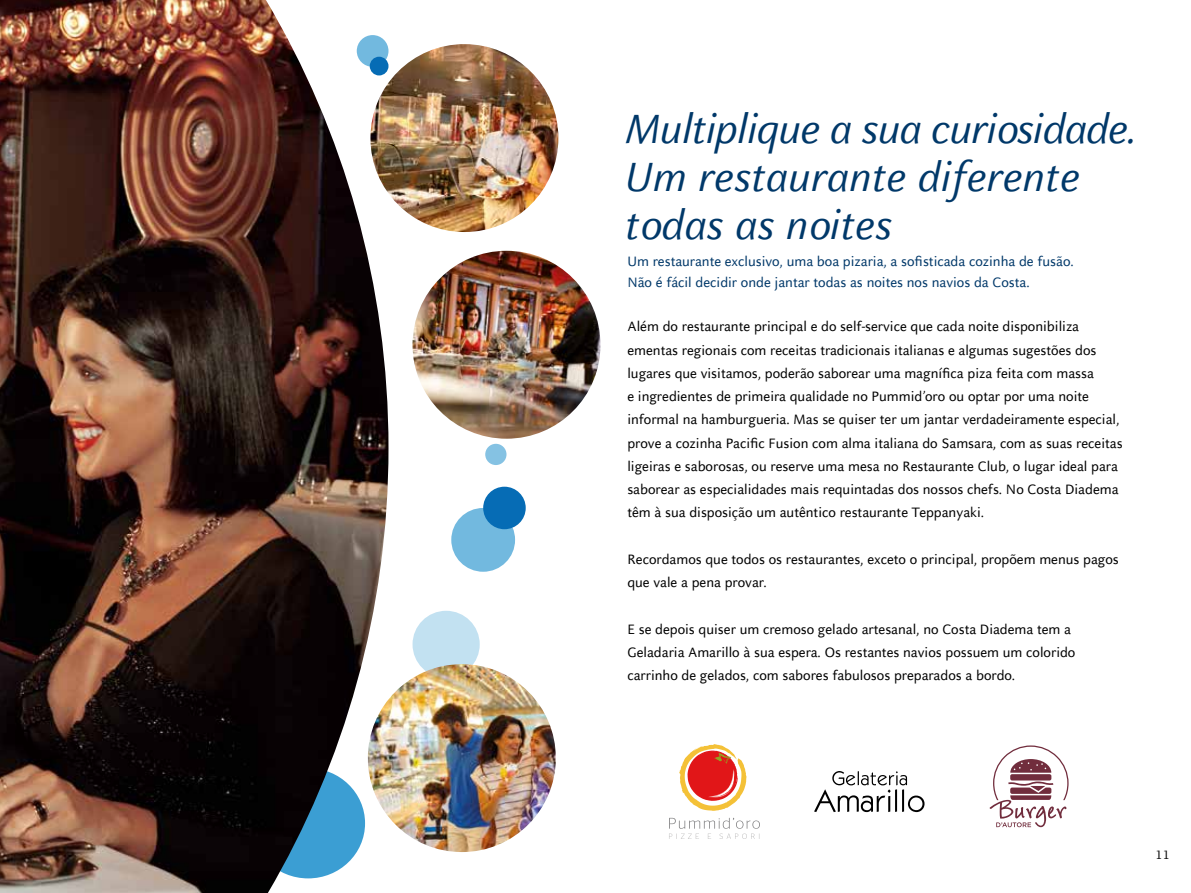
<style>
.page{position:relative;width:1191px;height:893px;background:#fff}
.page>*{position:absolute;margin:0;border:0;box-sizing:border-box;transform-origin:0 0}
.t1{font:italic 45px/48px "Celeste Sans Offc Pro";color:#003869}
.t2{font:15px/23.2px "Celeste Sans Offc Pro";color:#000}
.t3{font:15px/21px "Celeste Sans Offc Pro";color:#003869}
.t4{font:13.5px "Celeste Sans Offc Pro";color:#000}
</style>
<div class="page">
<div style="left:451px;top:508px;width:64px;height:64px;background:#72b9df;border-radius:50%"></div>
<div style="left:412px;top:611px;width:68px;height:67px;background:#c2e1f1;border-radius:50%"></div>
<div style="left:485px;top:444px;width:21px;height:21px;background:#85c2e3;border-radius:50%"></div>
<div style="left:483px;top:487px;width:43px;height:42px;background:#066cb5;border-radius:50%"></div>
<svg style="left:669px;top:818px;width:91px;height:21px"></svg>
<svg style="left:679px;top:744px;width:67px;height:67px"></svg>
<svg style="left:989px;top:745px;width:79px;height:82px"></svg>
<svg style="left:814px;top:771px;width:110px;height:41px"></svg>
<img style="left:0;top:0;width:388px;height:893px">
<img style="left:370px;top:44px;width:188px;height:188px;border-radius:94px">
<img style="left:368px;top:664px;width:188px;height:188px;border-radius:94px">
<img style="left:412px;top:251px;width:188px;height:188px;border-radius:94px">
<h1 class="t1" style="left:625px;top:103px;width:512px">Multiplique a sua curiosidade.<br>Um restaurante diferente todas as noites</h1>
<p class="t3" style="left:627px;top:250px;width:448px">Um restaurante exclusivo, uma boa pizaria, a sofisticada cozinha de fusão.<br>Não é fácil decidir onde jantar todas as noites nos navios da Costa.</p>
<p class="t2" style="left:627px;top:315px;width:497px">Além do restaurante principal e do self-service que cada noite disponibiliza ementas regionais com receitas tradicionais italianas e algumas sugestões dos lugares que visitamos, poderão saborear uma magnífica piza feita com massa<br>e ingredientes de primeira qualidade no Pummid’oro ou optar por uma noite informal na hamburgueria. Mas se quiser ter um jantar verdadeiramente especial, prove a cozinha Pacific Fusion com alma italiana do Samsara, com as suas receitas ligeiras e saborosas, ou reserve uma mesa no Restaurante Club, o lugar ideal para saborear as especialidades mais requintadas dos nossos chefs. No Costa Diadema têm à sua disposição um autêntico restaurante Teppanyaki.</p>
<p class="t2" style="left:627px;top:547px;width:493px">Recordamos que todos os restaurantes, exceto o principal, propõem menus pagos que vale a pena provar.</p>
<p class="t2" style="left:627px;top:617px;width:449px">E se depois quiser um cremoso gelado artesanal, no Costa Diadema tem a<br>Geladaria Amarillo à sua espera. Os restantes navios possuem um colorido carrinho de gelados, com sabores fabulosos preparados a bordo.</p>
<p class="t4" style="left:1155px;top:846px;width:16px">11</p>
</div>
